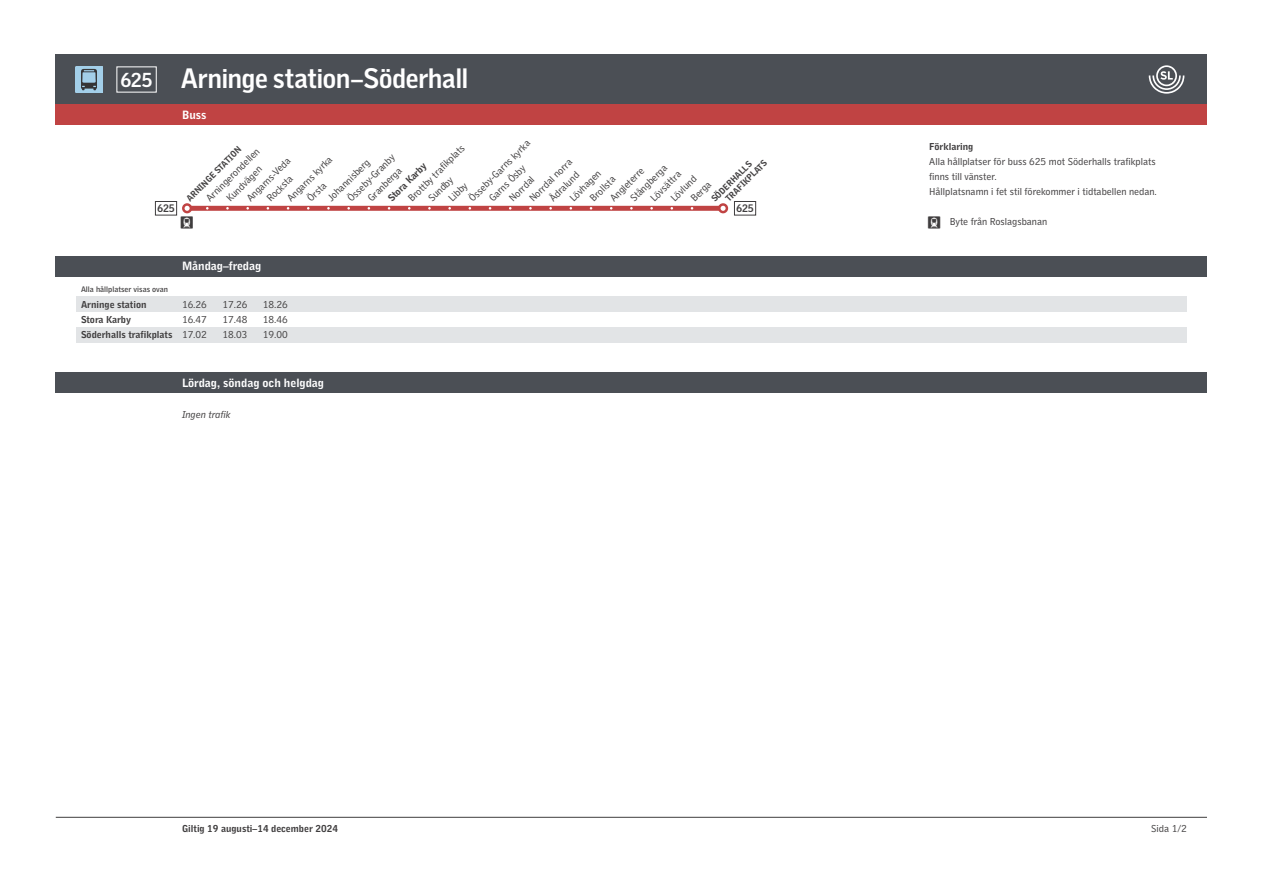
<style>
.page{position:relative;width:1263px;height:893px;background:#fff}
.page>*{position:absolute;margin:0;border:0;box-sizing:border-box;transform-origin:0 0}
.t1{font:700 26.7px "SL Gothic Display";letter-spacing:-.005em;color:#fff}
.t2{font:700 12.15px "SL Gothic Timetable 2";color:#fff}
.t3{font:700 10.35px "SL Gothic Display";letter-spacing:.045em;color:#3f3d3e}
.t4{font:10.05px/15.1px "SL Gothic Timetable 2";color:#3f3d3e;text-align:justify}
.t5{font:700 10.05px/15.1px "SL Gothic Timetable 2";color:#3f3d3e}
.t6{font:italic 10.05px "SL Gothic Timetable 2";color:#3f3d3e}
.t7{font:700 9.15px/10.1px "SL Gothic Timetable 2";color:#3f3d3e}
.t8{font:500 8.1px "SL Gothic Timetable 2";color:#3f3d3e}
.s1{font-size:19.2px}
</style>
<div class="page">
<div style="left:56px;top:54px;width:1151px;height:51px;background:#4b4f55"></div>
<img style="left:76px;top:66px;width:26px;height:27px">
<div style="left:56px;top:105px;width:1151px;height:20px;background:#c04343"></div>
<hr style="left:56px;top:817px;width:1151px;height:1px;background:#3f3d3e">
<svg style="left:1149px;top:65px;width:35px;height:29px"></svg>
<div style="left:56px;top:256px;width:1151px;height:20px;background:#4b4f55"></div>
<div style="left:56px;top:372px;width:1151px;height:21px;background:#4b4f55"></div>
<div style="left:191px;top:206px;width:533px;height:5px;background:#c04343"></div>
<div style="left:182px;top:203px;width:10px;height:10px;border:2px solid #c04343;border-radius:50%"></div>
<div style="left:719px;top:204px;width:8px;height:8px;background:#fff;border-radius:50%"></div>
<div style="left:718px;top:203px;width:10px;height:10px;border:2px solid #c04343;border-radius:50%"></div>
<div style="left:76px;top:297px;width:1111px;height:15px;background:#e2e4e6"></div>
<div style="left:76px;top:327px;width:1111px;height:15px;background:#e2e4e6"></div>
<div style="left:155px;top:201px;width:22px;height:14px;border:1px solid #3f3d3e"></div>
<div style="left:734px;top:201px;width:22px;height:14px;border:1px solid #3f3d3e"></div>
<h1 class="t1" style="left:121px;top:67px;width:349px"><span class="s1">625</span> Arninge station–Söderhall</h1>
<p class="t2" style="left:182px;top:111px;width:26px">Buss</p>
<p class="t4" style="left:466px;top:195px;width:84px;rotate:-45deg">Össeby-Garns kyrka</p>
<p class="t4" style="left:405px;top:195px;width:77px;rotate:-45deg">Brottby trafi kplats</p>
<p class="t7" style="left:185px;top:197px;width:75px;rotate:-45deg">ARNINGE STATION</p>
<p class="t4" style="left:204px;top:195px;width:72px;line-height:14.2px;text-align:center;rotate:-45deg">Arningerondellen<br>Kundvägen</p>
<p class="t4" style="left:345px;top:195px;width:64px;rotate:-45deg">Össeby-Granby</p>
<p class="t4" style="left:294px;top:185px;width:47px;line-height:14.2px;text-indent:-14px;rotate:-45deg">Angarns kyrka<br>Örsta</p>
<p class="t4" style="left:244px;top:195px;width:59px;line-height:14.2px;text-align:center;rotate:-45deg">Angarns-Veda<br>Rocksta</p>
<p class="t4" style="left:526px;top:195px;width:58px;rotate:-45deg">Norrdal norra</p>
<p class="t7" style="left:717px;top:190px;width:56px;text-indent:-10px;rotate:-45deg">SÖDERHALLS<br>TRAFIKPLATS</p>
<p class="t4" style="left:324px;top:195px;width:57px;rotate:-45deg">Johannisberg</p>
<p class="t5" style="left:385px;top:195px;width:51px;rotate:-45deg">Stora Karby</p>
<p class="t4" style="left:486px;top:195px;width:49px;rotate:-45deg">Garns Ösby</p>
<p class="t4" style="left:627px;top:195px;width:49px;rotate:-45deg">Stångberga</p>
<p class="t4" style="left:607px;top:195px;width:45px;rotate:-45deg">Angleterre</p>
<p class="t4" style="left:365px;top:195px;width:45px;rotate:-45deg">Granberga</p>
<p class="t4" style="left:567px;top:195px;width:41px;rotate:-45deg">Lövhagen</p>
<p class="t4" style="left:547px;top:195px;width:39px;rotate:-45deg">Ådralund</p>
<p class="t4" style="left:647px;top:195px;width:40px;rotate:-45deg">Lövsättra</p>
<p class="t4" style="left:668px;top:195px;width:34px;rotate:-45deg">Lövlund</p>
<p class="t4" style="left:506px;top:195px;width:33px;rotate:-45deg">Norrdal</p>
<p class="t4" style="left:587px;top:195px;width:33px;rotate:-45deg">Brollsta</p>
<p class="t4" style="left:425px;top:195px;width:32px;rotate:-45deg">Sundby</p>
<p class="t4" style="left:688px;top:195px;width:26px;rotate:-45deg">Berga</p>
<p class="t4" style="left:446px;top:195px;width:24px;rotate:-45deg">Libby</p>
<p class="t3" style="left:157px;top:204px;width:19px">625</p>
<p class="t3" style="left:736px;top:204px;width:19px">625</p>
<p class="t8" style="left:81px;top:286px;width:89px">Alla hållplatser visas ovan</p>
<p class="t2" style="left:182px;top:262px;width:81px">Måndag–fredag</p>
<p class="t5" style="left:81px;top:298px;width:93px">Arninge station<br>Stora Karby<br>Söderhalls trafikplats</p>
<p class="t4" style="left:263px;top:298px;width:26px">18.26<br>18.46<br>19.00</p>
<p class="t4" style="left:182px;top:298px;width:26px">16.26<br>16.47<br>17.02</p>
<p class="t4" style="left:222px;top:298px;width:26px">17.26<br>17.48<br>18.03</p>
<p class="t2" style="left:182px;top:378px;width:144px">Lördag, söndag och helgdag</p>
<p class="t6" style="left:182px;top:408px;width:50px">Ingen trafik</p>
<p class="t5" style="left:929px;top:139px;width:46px">Förklaring</p>
<p class="t4" style="left:929px;top:155px;width:229px;text-align:left">Alla hållplatser för buss 625 mot Söderhalls trafikplats finns till vänster.<br>Hållplatsnamn i fet stil förekommer i tidtabellen nedan.</p>
<p class="t4" style="left:950px;top:215px;width:99px">Byte från Roslagsbanan</p>
<p class="t5" style="left:182px;top:822px;width:157px">Giltig 19 augusti–14 december 2024</p>
<p class="t4" style="left:1151px;top:822px;width:37px">Sida 1/2</p>
</div>
